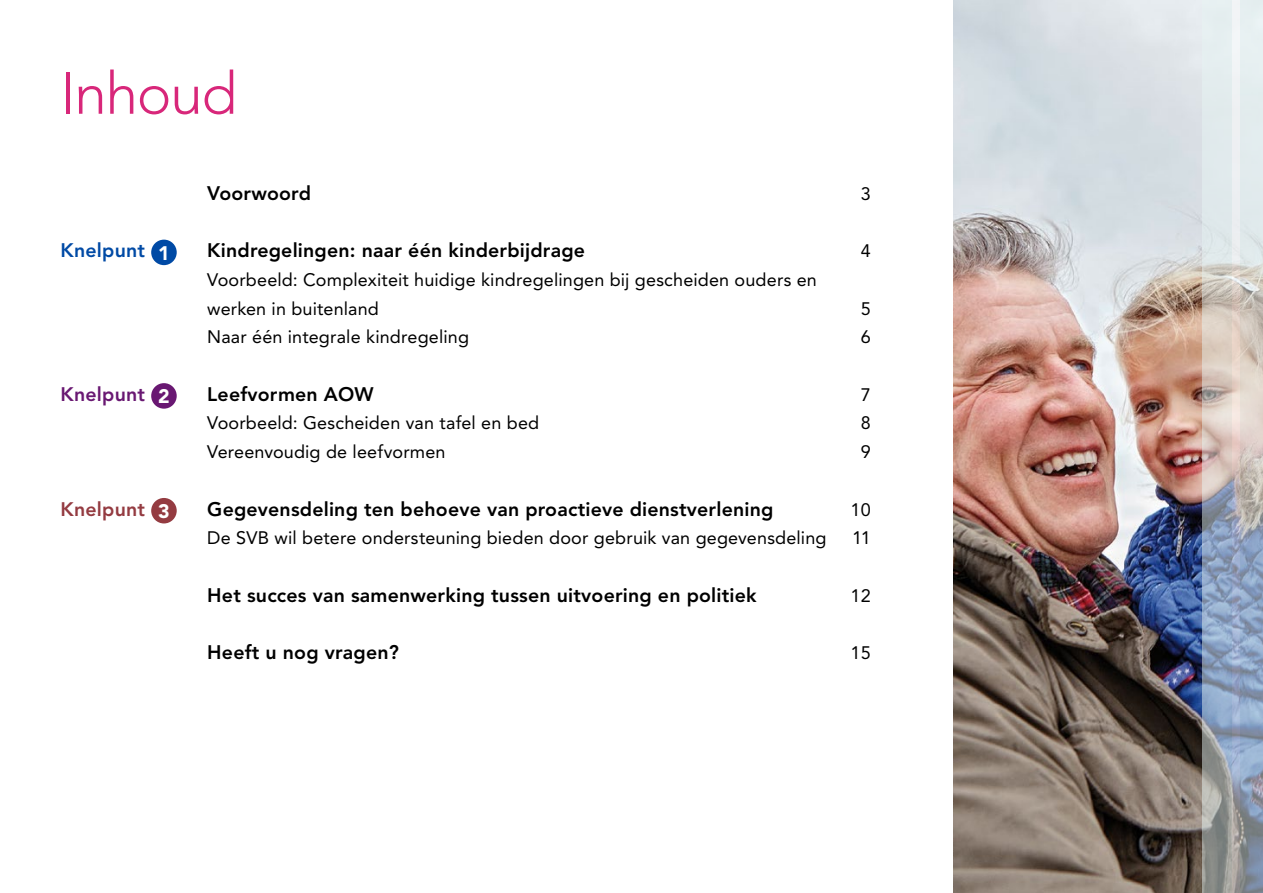
<style>
.page{position:relative;width:1263px;height:893px;background:#fff}
.page>*{position:absolute;margin:0;border:0;box-sizing:border-box;transform-origin:0 0}
.heading{font:300 58.5px "Avenir LT Std";letter-spacing:-.025em;color:#d8277a}
.t1{font:800 19.5px "Avenir LT Std";letter-spacing:.01em;color:#000}
.t2{font:800 19.5px "Avenir LT Std";letter-spacing:.01em;color:#004aa5}
.t3{font:800 19.5px "Avenir LT Std";letter-spacing:.01em;color:#691872}
.t4{font:800 19.5px "Avenir LT Std";letter-spacing:.01em;color:#943b41}
.platte_tekst{font:900 19.5px "Avenir LT Std";color:#fff}
.t5{font:18px/28.7px "Avenir LT Std";letter-spacing:.01em;color:#000}
</style>
<div class="page">
<img style="left:954px;top:0;width:248px;height:893px">
<div style="left:151px;top:240px;width:26px;height:25px;background:#004aa5;border-radius:50%"></div>
<div style="left:151px;top:383px;width:26px;height:26px;background:#691872;border-radius:50%"></div>
<div style="left:151px;top:498px;width:26px;height:25px;background:#943b41;border-radius:50%"></div>
<svg style="left:1202px;top:0;width:61px;height:893px;background:#babfc6"></svg>
<svg style="left:1232px;top:0;width:7px;height:893px;background:#c6c6cf"></svg>
<h1 class="heading" style="left:61px;top:59px;width:178px">Inhoud</h1>
<p class="t1" style="left:207px;top:182px;width:105px">Voorwoord</p>
<p class="t5" style="left:861px;top:179px;width:12px">3</p>
<p class="t2" style="left:61px;top:239px;width:86px">Knelpunt</p>
<p class="platte_tekst" style="left:158px;top:241px;width:13px">1</p>
<p class="t1" style="left:207px;top:239px;width:379px">Kindregelingen: naar één kinderbijdrage</p>
<p class="t5" style="left:861px;top:237px;width:12px">4</p>
<p class="t5" style="left:207px;top:266px;width:611px">Voorbeeld: Complexiteit huidige kindregelingen bij gescheiden ouders en werken in buitenland</p>
<p class="t5" style="left:861px;top:294px;width:12px">5</p>
<p class="t5" style="left:207px;top:323px;width:263px">Naar één integrale kindregeling</p>
<p class="t5" style="left:861px;top:323px;width:12px">6</p>
<p class="t3" style="left:61px;top:382px;width:86px">Knelpunt</p>
<p class="platte_tekst" style="left:158px;top:385px;width:13px">2</p>
<p class="t1" style="left:207px;top:382px;width:168px">Leefvormen AOW</p>
<p class="t5" style="left:861px;top:380px;width:12px">7</p>
<p class="t5" style="left:207px;top:409px;width:333px">Voorbeeld: Gescheiden van tafel en bed</p>
<p class="t5" style="left:861px;top:409px;width:12px">8</p>
<p class="t5" style="left:207px;top:438px;width:240px">Vereenvoudig de leefvormen</p>
<p class="t5" style="left:861px;top:438px;width:12px">9</p>
<p class="t4" style="left:61px;top:497px;width:86px">Knelpunt</p>
<p class="platte_tekst" style="left:158px;top:499px;width:13px">3</p>
<p class="t1" style="left:207px;top:497px;width:568px">Gegevensdeling ten behoeve van proactieve dienstverlening</p>
<p class="t5" style="left:850px;top:495px;width:22px">10</p>
<p class="t5" style="left:207px;top:524px;width:621px">De SVB wil betere ondersteuning bieden door gebruik van gegevensdeling</p>
<p class="t5" style="left:852px;top:524px;width:20px">11</p>
<p class="t1" style="left:207px;top:583px;width:551px">Het succes van samenwerking tussen uitvoering en politiek</p>
<p class="t5" style="left:850px;top:581px;width:22px">12</p>
<p class="t1" style="left:207px;top:641px;width:193px">Heeft u nog vragen?</p>
<p class="t5" style="left:850px;top:639px;width:22px">15</p>
</div>
